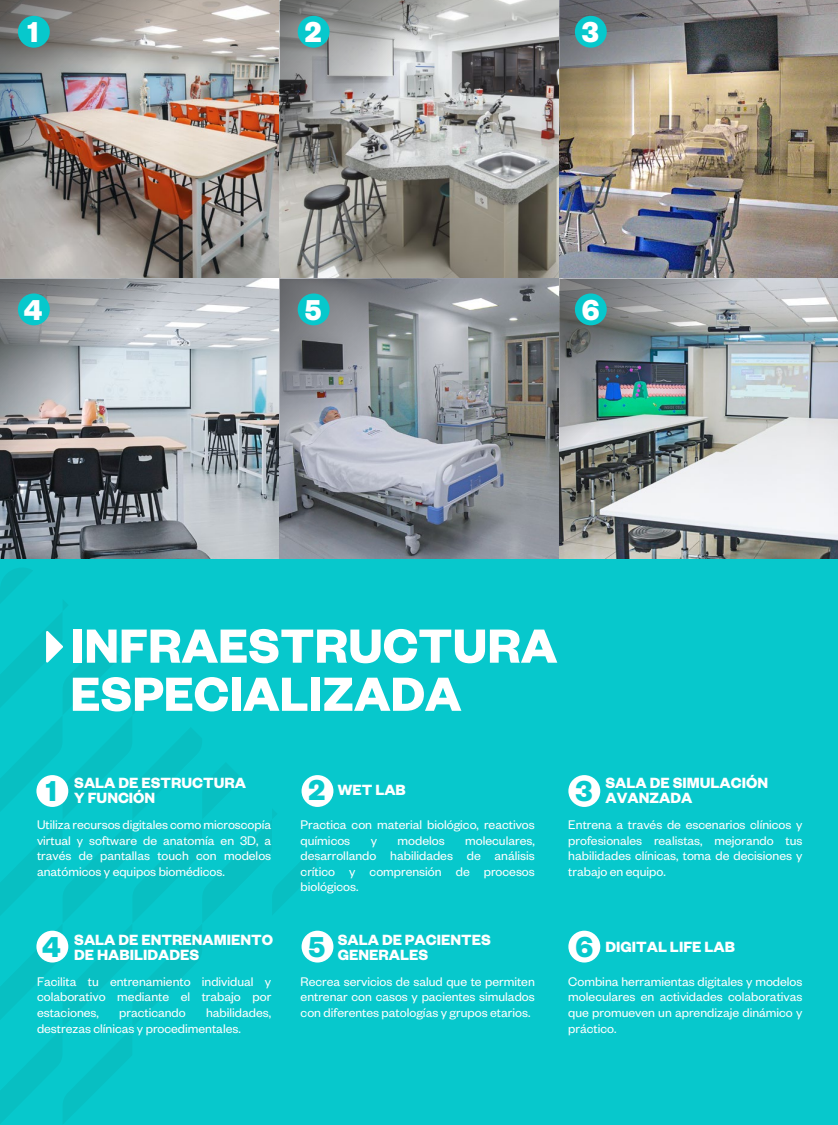
<style>
.page{position:relative;width:838px;height:1125px;background:#fff}
.page>*{position:absolute;margin:0;border:0;box-sizing:border-box;transform-origin:0 0}
.t1{font:700 52.62px/48.1px "Founders Grotesk";color:#fff}
.t2{font:700 31.62px "Founders Grotesk";color:#fff}
.t3{font:700 31.62px "Founders Grotesk";color:#07c8cc}
.t4{font:700 16.25px/15px "Founders Grotesk";color:#fff}
.t5{font:13.75px/15.6px "Founders Grotesk";color:#fff;text-align:justify}
</style>
<div class="page">
<div style="left:0;top:555px;width:838px;height:570px;background:#07c8cc"></div>
<img style="left:0;top:0;width:837px;height:559px">
<img style="left:0;top:0;width:184px;height:184px">
<svg style="left:280px;top:0;width:187px;height:188px;background:#a2a3a1"></svg>
<img style="left:559px;top:0;width:186px;height:186px">
<svg style="left:0;top:279px;width:184px;height:184px;background:#a8aaad"></svg>
<svg style="left:280px;top:279px;width:183px;height:183px;background:#93989f"></svg>
<img style="left:559px;top:279px;width:183px;height:183px">
<div style="left:18px;top:16px;width:32px;height:32px;background:#07c8cc;border-radius:50%"></div>
<div style="left:298px;top:16px;width:31px;height:32px;background:#07c8cc;border-radius:50%"></div>
<div style="left:575px;top:16px;width:31px;height:32px;background:#07c8cc;border-radius:50%"></div>
<div style="left:18px;top:293px;width:32px;height:32px;background:#07c8cc;border-radius:50%"></div>
<div style="left:298px;top:293px;width:31px;height:32px;background:#07c8cc;border-radius:50%"></div>
<div style="left:575px;top:293px;width:31px;height:32px;background:#07c8cc;border-radius:50%"></div>
<div style="left:36px;top:775px;width:32px;height:32px;background:#fff;border-radius:50%"></div>
<div style="left:301px;top:775px;width:32px;height:32px;background:#fff;border-radius:50%"></div>
<div style="left:568px;top:775px;width:32px;height:32px;background:#fff;border-radius:50%"></div>
<div style="left:36px;top:931px;width:32px;height:32px;background:#fff;border-radius:50%"></div>
<div style="left:301px;top:931px;width:32px;height:32px;background:#fff;border-radius:50%"></div>
<div style="left:568px;top:931px;width:32px;height:32px;background:#fff;border-radius:50%"></div>
<h2 class="t2" style="left:27px;top:12px;width:13px">1</h2>
<h2 class="t2" style="left:305px;top:12px;width:18px">2</h2>
<h2 class="t2" style="left:582px;top:12px;width:19px">3</h2>
<h2 class="t2" style="left:24px;top:290px;width:20px">4</h2>
<h2 class="t2" style="left:305px;top:290px;width:18px">5</h2>
<h2 class="t2" style="left:582px;top:290px;width:19px">6</h2>
<h1 class="t1" style="left:70px;top:619px;width:488px">INFRAESTRUCTURA<br>ESPECIALIZADA</h1>
<p class="t4" style="left:74px;top:774px;width:173px">SALA DE ESTRUCTURA<br>Y FUNCIÓN</p>
<h2 class="t3" style="left:46px;top:771px;width:13px">1</h2>
<h2 class="t3" style="left:308px;top:770px;width:18px">2</h2>
<h2 class="t3" style="left:575px;top:771px;width:19px">3</h2>
<p class="t4" style="left:338px;top:782px;width:70px">WET LAB</p>
<p class="t4" style="left:605px;top:774px;width:164px">SALA DE SIMULACIÓN<br>AVANZADA</p>
<p class="t5" style="left:37px;top:816px;width:236px">Utiliza recursos digitales como microscopía virtual y software de anatomía en 3D, a través de pantallas touch con modelos anatómicos y equipos biomédicos.</p>
<p class="t5" style="left:300px;top:816px;width:236px">Practica con material biológico, reactivos químicos</p>
<p class="t5" style="left:300px;top:832px;width:236px;text-indent:165px">moleculares, desarrollando habilidades de análisis crítico y comprensión de procesos biológicos.</p>
<p class="t5" style="left:371px;top:832px;width:8px">y</p>
<p class="t5" style="left:397px;top:832px;width:49px">modelos</p>
<p class="t5" style="left:568px;top:816px;width:236px">Entrena a través de escenarios clínicos y profesionales realistas, mejorando tus habilidades clínicas, toma de decisiones y trabajo en equipo.</p>
<p class="t4" style="left:74px;top:931px;width:200px">SALA DE ENTRENAMIENTO<br>DE HABILIDADES</p>
<p class="t4" style="left:338px;top:931px;width:155px">SALA DE PACIENTES<br>GENERALES</p>
<h2 class="t3" style="left:42px;top:927px;width:20px">4</h2>
<h2 class="t3" style="left:308px;top:927px;width:18px">5</h2>
<h2 class="t3" style="left:575px;top:927px;width:19px">6</h2>
<p class="t4" style="left:605px;top:939px;width:131px">DIGITAL LIFE LAB</p>
<p class="t5" style="left:37px;top:973px;width:236px">Facilita tu entrenamiento individual y colaborativo mediante el trabajo por estaciones,</p>
<p class="t5" style="left:37px;top:1004px;width:236px;text-indent:169px">habilidades, destrezas clínicas y procedimentales.</p>
<p class="t5" style="left:119px;top:1004px;width:68px">practicando</p>
<p class="t5" style="left:300px;top:973px;width:236px">Recrea servicios de salud que te permiten entrenar con casos y pacientes simulados con diferentes patologías y grupos etarios.</p>
<p class="t5" style="left:568px;top:973px;width:236px">Combina herramientas digitales y modelos moleculares en actividades colaborativas que promueven un aprendizaje dinámico y práctico.</p>
</div>
